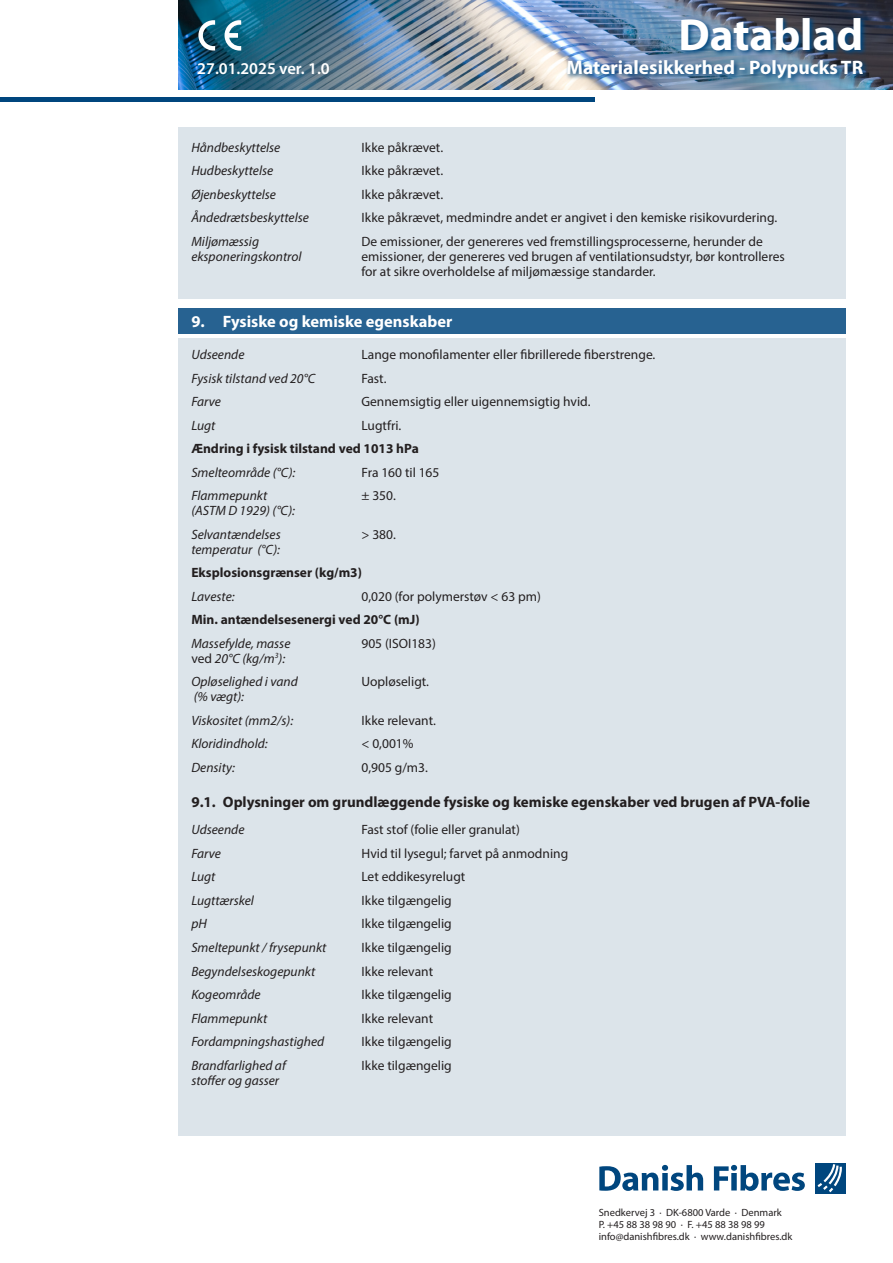
<style>
.page{position:relative;width:893px;height:1263px;background:#fff}
.page>*{position:absolute;margin:0;border:0;box-sizing:border-box;transform-origin:0 0}
.t1{font:700 45px "Myriad Pro";color:#fff}
.t2{font:700 19.5px "Myriad Pro";color:#fff}
.Mellem{font:700 16.5px "Myriad Pro";color:#fff}
.t3{font:600 16.5px "Myriad Pro";color:#fff}
.Underpunkt{font:700 15px "Myriad Pro";color:#231f20}
.Brød{font:13.5px/15px "Myriad Pro";color:#231f20}
.Brød-2{font:italic 13.5px "Myriad Pro";color:#231f20}
.Brød-3{font:700 13.5px "Myriad Pro";color:#231f20}
.t4{font:10.5px/12px "Myriad Pro";color:#231f20}
.s1{font-style:normal}
</style>
<div class="page">
<hr style="left:0;top:98px;width:595px;height:4px;background:#00467e">
<img style="left:179px;top:0;width:714px;height:89px">
<svg style="left:198px;top:20px;width:17px;height:31px"></svg>
<svg style="left:225px;top:20px;width:16px;height:31px"></svg>
<svg style="left:599px;top:1165px;width:104px;height:26px"></svg>
<svg style="left:714px;top:1165px;width:91px;height:26px"></svg>
<div style="left:815px;top:1163px;width:31px;height:31px;background:#00467e"></div>
<svg style="left:818px;top:1164px;width:24px;height:28px"></svg>
<div style="left:179px;top:338px;width:667px;height:797px;background:#dce4ea"></div>
<div style="left:179px;top:308px;width:667px;height:26px;background:#276291"></div>
<img style="left:565px;top:16px;width:304px;height:68px">
<div style="left:179px;top:128px;width:667px;height:171px;background:#dce4ea"></div>
<p class="t3" style="left:197px;top:58px;width:134px">27.01.2025 ver. 1.0</p>
<h1 class="t1" style="left:678px;top:5px;width:186px">Datablad</h1>
<h2 class="t2" style="left:566px;top:54px;width:298px">Materialesikkerhed - Polypucks TR</h2>
<p class="Brød-2" style="left:191px;top:139px;width:91px">Håndbeskyttelse</p>
<p class="Brød" style="left:361px;top:139px;width:83px">Ikke påkrævet.</p>
<p class="Brød-2" style="left:191px;top:162px;width:83px">Hudbeskyttelse</p>
<p class="Brød" style="left:361px;top:163px;width:83px">Ikke påkrævet.</p>
<p class="Brød-2" style="left:191px;top:186px;width:86px">Øjenbeskyttelse</p>
<p class="Brød" style="left:361px;top:186px;width:83px">Ikke påkrævet.</p>
<p class="Brød-2" style="left:191px;top:209px;width:119px">Åndedrætsbeskyttelse</p>
<p class="Brød" style="left:361px;top:210px;width:417px">Ikke påkrævet, medmindre andet er angivet i den kemiske risikovurdering.</p>
<p class="Brød-2" style="left:191px;top:233px;width:69px">Miljømæssig</p>
<p class="Brød" style="left:361px;top:233px;width:403px">De emissioner, der genereres ved fremstillingsprocesserne, herunder de</p>
<p class="Brød-2" style="left:191px;top:248px;width:112px">eksponeringskontrol</p>
<p class="Brød" style="left:361px;top:248px;width:425px">emissioner, der genereres ved brugen af ventilationsudstyr, bør kontrolleres for at sikre overholdelse af miljømæssige standarder.</p>
<p class="Mellem" style="left:191px;top:311px;width:262px">9. Fysiske og kemiske egenskaber</p>
<p class="Brød-2" style="left:191px;top:346px;width:55px">Udseende</p>
<p class="Brød" style="left:361px;top:347px;width:295px">Lange monofilamenter eller fibrillerede fiberstrenge.</p>
<p class="Brød-2" style="left:191px;top:370px;width:125px">Fysisk tilstand ved 20°C</p>
<p class="Brød" style="left:361px;top:370px;width:27px">Fast.</p>
<p class="Brød-2" style="left:191px;top:393px;width:31px">Farve</p>
<p class="Brød" style="left:361px;top:394px;width:231px">Gennemsigtig eller uigennemsigtig hvid.</p>
<p class="Brød-2" style="left:191px;top:417px;width:26px">Lugt</p>
<p class="Brød" style="left:361px;top:417px;width:41px">Lugtfri.</p>
<p class="Brød-3" style="left:191px;top:440px;width:229px">Ændring i fysisk tilstand ved 1013 hPa</p>
<p class="Brød-2" style="left:191px;top:464px;width:106px">Smelteområde (°C):</p>
<p class="Brød" style="left:361px;top:464px;width:80px">Fra 160 til 165</p>
<p class="Brød-2" style="left:191px;top:487px;width:77px">Flammepunkt</p>
<p class="Brød" style="left:361px;top:488px;width:36px">± 350.</p>
<p class="Brød-2" style="left:191px;top:502px;width:105px">(ASTM D 1929) (°C):</p>
<p class="Brød-2" style="left:191px;top:526px;width:91px">Selvantændelses</p>
<p class="Brød" style="left:361px;top:526px;width:36px">&gt; 380.</p>
<p class="Brød-2" style="left:191px;top:541px;width:90px">temperatur (°C):</p>
<p class="Brød-3" style="left:191px;top:564px;width:172px">Eksplosionsgrænser (kg/m3)</p>
<p class="Brød-2" style="left:191px;top:588px;width:45px">Laveste:</p>
<p class="Brød" style="left:361px;top:588px;width:181px">0,020 (for polymerstøv &lt; 63 pm)</p>
<p class="Brød-3" style="left:191px;top:611px;width:230px">Min. antændelsesenergi ved 20°C (mJ)</p>
<p class="Brød-2" style="left:191px;top:635px;width:101px">Massefylde, masse</p>
<p class="Brød" style="left:361px;top:635px;width:76px">905 (ISOI183)</p>
<p class="Brød-2" style="left:191px;top:650px;width:95px"><span class="s1">ved</span> 20°C (kg/m<sup>3</sup>):</p>
<p class="Brød-2" style="left:191px;top:673px;width:108px">Opløselighed i vand</p>
<p class="Brød" style="left:361px;top:674px;width:69px">Uopløseligt.</p>
<p class="Brød-2" style="left:194px;top:688px;width:52px">(% vægt):</p>
<p class="Brød-2" style="left:191px;top:712px;width:103px">Viskositet (mm2/s):</p>
<p class="Brød" style="left:361px;top:712px;width:76px">Ikke relevant.</p>
<p class="Brød-2" style="left:191px;top:735px;width:78px">Kloridindhold:</p>
<p class="Brød" style="left:361px;top:736px;width:54px">&lt; 0,001%</p>
<p class="Brød-2" style="left:191px;top:759px;width:45px">Density:</p>
<p class="Brød" style="left:361px;top:759px;width:68px">0,905 g/m3.</p>
<p class="Underpunkt" style="left:191px;top:792px;width:620px">9.1. Oplysninger om grundlæggende fysiske og kemiske egenskaber ved brugen af PVA-folie</p>
<p class="Brød-2" style="left:191px;top:821px;width:55px">Udseende</p>
<p class="Brød" style="left:361px;top:822px;width:160px">Fast stof (folie eller granulat)</p>
<p class="Brød-2" style="left:191px;top:845px;width:31px">Farve</p>
<p class="Brød" style="left:361px;top:846px;width:208px">Hvid til lysegul; farvet på anmodning</p>
<p class="Brød-2" style="left:191px;top:868px;width:26px">Lugt</p>
<p class="Brød" style="left:361px;top:869px;width:105px">Let eddikesyrelugt</p>
<p class="Brød-2" style="left:191px;top:892px;width:64px">Lugttærskel</p>
<p class="Brød" style="left:361px;top:893px;width:92px">Ikke tilgængelig</p>
<p class="Brød-2" style="left:191px;top:916px;width:17px">pH</p>
<p class="Brød" style="left:361px;top:916px;width:92px">Ikke tilgængelig</p>
<p class="Brød-2" style="left:191px;top:939px;width:137px">Smeltepunkt / frysepunkt</p>
<p class="Brød" style="left:361px;top:940px;width:92px">Ikke tilgængelig</p>
<p class="Brød-2" style="left:191px;top:963px;width:125px">Begyndelseskogepunkt</p>
<p class="Brød" style="left:361px;top:963px;width:73px">Ikke relevant</p>
<p class="Brød-2" style="left:191px;top:986px;width:71px">Kogeområde</p>
<p class="Brød" style="left:361px;top:987px;width:92px">Ikke tilgængelig</p>
<p class="Brød-2" style="left:191px;top:1010px;width:77px">Flammepunkt</p>
<p class="Brød" style="left:361px;top:1010px;width:73px">Ikke relevant</p>
<p class="Brød-2" style="left:191px;top:1033px;width:134px">Fordampningshastighed</p>
<p class="Brød" style="left:361px;top:1034px;width:92px">Ikke tilgængelig</p>
<p class="Brød-2" style="left:191px;top:1057px;width:96px">Brandfarlighed af</p>
<p class="Brød" style="left:361px;top:1057px;width:92px">Ikke tilgængelig</p>
<p class="Brød-2" style="left:191px;top:1072px;width:89px">stoffer og gasser</p>
<p class="t4" style="left:599px;top:1206px;width:195px">Snedkervej 3 · DK-6800 Varde · Denmark<br>P. +45 88 38 98 90 · F. +45 88 38 98 99 info@danishfibres.dk · www.danishfibres.dk</p>
</div>
